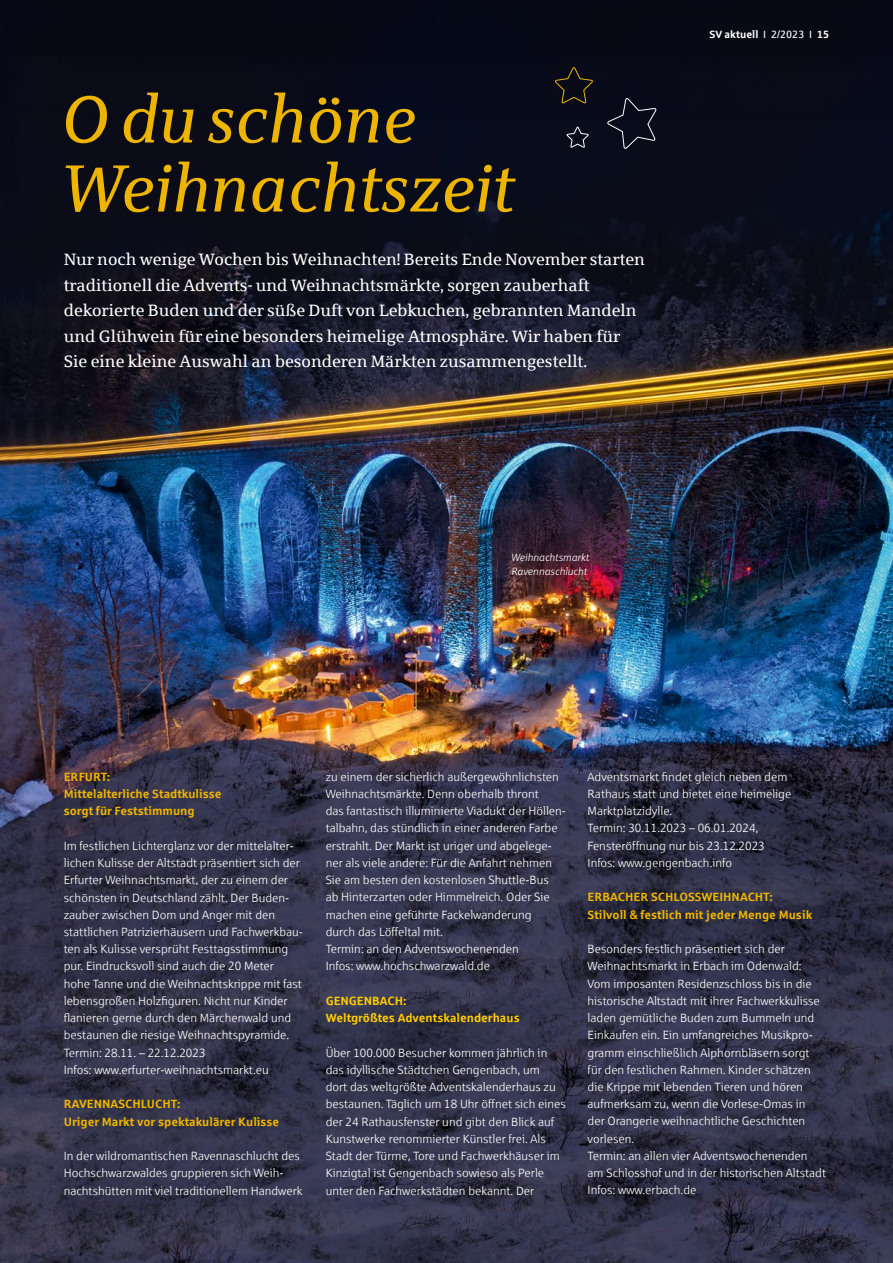
<style>
.page{position:relative;width:893px;height:1263px;background:#fff}
.page>*{position:absolute;margin:0;border:0;box-sizing:border-box;transform-origin:0 0}
.t1{font:italic 66.15px/69px "Sparkasse Serif";color:#eeb500}
.t2{font:16.5px/25.5px "Sparkasse Serif";color:#fff}
.t3{font:12px/17.2px "Sparkasse Lt";color:#fff}
.t4{font:700 12px/17.2px "Sparkasse Rg";color:#eeb500}
.t5{font:700 12px/17.2px "Sparkasse Rg";color:#fc0}
.t6{font:italic 10.5px/13.5px "Sparkasse Lt";color:#fff}
.t7{font:700 10.5px "Sparkasse Rg";color:#fff}
.s1{font-weight:400}
</style>
<div class="page">
<img style="left:0;top:0;width:893px;height:1263px">
<svg style="left:555px;top:67px;width:38px;height:37px"></svg>
<svg style="left:607px;top:98px;width:50px;height:63px;background:#161826"></svg>
<svg style="left:566px;top:126px;width:23px;height:22px"></svg>
<h1 class="t1" style="left:59px;top:84px;width:455px">O du schöne<br>Weihnachtszeit</h1>
<p class="t2" style="left:64px;top:246px;width:583px">Nur noch wenige Wochen bis Weihnachten! Bereits Ende November starten traditionell die Advents- und Weihnachtsmärkte, sorgen zauberhaft dekorierte Buden und der süße Duft von Lebkuchen, gebrannten Mandeln und Glühwein für eine besonders heimelige Atmosphäre. Wir haben für Sie eine kleine Auswahl an besonderen Märkten zusammengestellt.</p>
<p class="t7" style="left:710px;top:27px;width:121px">SV aktuell <span class="s1">I 2/2023 I</span> 15</p>
<p class="t6" style="left:511px;top:551px;width:79px">Weihnachtsmarkt<br>Ravennaschlucht</p>
<p class="t4" style="left:64px;top:767px;width:159px">ERFURT:<br>Mittelalterliche Stadtkulisse sorgt für Feststimmung</p>
<p class="t3" style="left:64px;top:837px;width:241px">Im festlichen Lichterglanz vor der mittelalter&shy;lichen Kulisse der Altstadt präsentiert sich der Erfurter Weihnachtsmarkt, der zu einem der schönsten in Deutschland zählt. Der Buden&shy;zauber zwischen Dom und Anger mit den stattlichen Patrizierhäusern und Fachwerkbau&shy;ten als Kulisse versprüht Festtagsstimmung pur. Eindrucksvoll sind auch die 20 Meter hohe Tanne und die Weihnachtskrippe mit fast lebensgroßen Holzfiguren. Nicht nur Kinder flanieren gerne durch den Märchenwald und bestaunen die riesige Weihnachtspyramide.<br>Termin: 28.11. – 22.12.2023<br>Infos: www.erfurter-weihnachtsmarkt.eu</p>
<p class="t4" style="left:64px;top:1095px;width:217px">RAVENNASCHLUCHT:<br>Uriger Markt vor spektakulärer Kulisse</p>
<p class="t3" style="left:64px;top:1147px;width:240px">In der wildromantischen Ravennaschlucht des<br>Hochschwarzwaldes gruppieren sich Weih&shy;nachtshütten mit viel traditionellem Handwerk</p>
<p class="t3" style="left:326px;top:768px;width:242px">zu einem der sicherlich außergewöhnlichsten Weihnachtsmärkte. Denn oberhalb thront<br>das fantastisch illuminierte Viadukt der Höllen&shy;talbahn, das stündlich in einer anderen Farbe erstrahlt. Der Markt ist uriger und abgelege&shy;ner als viele andere: Für die Anfahrt nehmen Sie am besten den kostenlosen Shuttle-Bus<br>ab Hinterzarten oder Himmelreich. Oder Sie machen eine geführte Fackelwanderung<br>durch das Löffeltal mit.<br>Termin: an den Adventswochenenden<br>Infos: www.hochschwarzwald.de</p>
<p class="t5" style="left:326px;top:991px;width:195px">GENGENBACH:<br>Weltgrößtes Adventskalenderhaus</p>
<p class="t3" style="left:326px;top:1043px;width:242px">Über 100.000 Besucher kommen jährlich in das idyllische Städtchen Gengenbach, um<br>dort das weltgrößte Adventskalenderhaus zu bestaunen. Täglich um 18 Uhr öffnet sich eines der 24 Rathausfenster und gibt den Blick auf Kunstwerke renommierter Künstler frei. Als Stadt der Türme, Tore und Fachwerkhäuser im Kinzigtal ist Gengenbach sowieso als Perle unter den Fachwerkstädten bekannt. Der</p>
<p class="t3" style="left:588px;top:767px;width:205px">Adventsmarkt findet gleich neben dem<br>Rathaus statt und bietet eine heimelige<br>Marktplatzidylle.<br>Termin: 30.11.2023 – 06.01.2024,<br>Fensteröffnung nur bis 23.12.2023<br>Infos: www.gengenbach.info</p>
<p class="t4" style="left:588px;top:888px;width:226px">ERBACHER SCHLOSSWEIHNACHT:<br>Stilvoll &amp; festlich mit jeder Menge Musik</p>
<p class="t3" style="left:588px;top:940px;width:240px">Besonders festlich präsentiert sich der Weihnachtsmarkt in Erbach im Odenwald:<br>Vom imposanten Residenzschloss bis in die historische Altstadt mit ihrer Fachwerkkulisse laden gemütliche Buden zum Bummeln und Einkaufen ein. Ein umfangreiches Musikpro&shy;gramm einschließlich Alphornbläsern sorgt für den festlichen Rahmen. Kinder schätzen die Krippe mit lebenden Tieren und hören aufmerksam zu, wenn die Vorlese-Omas in<br>der Orangerie weihnachtliche Geschichten vorlesen.<br>Termin: an allen vier Adventswochenenden am Schlosshof und in der historischen Altstadt Infos: www.erbach.de</p>
</div>
